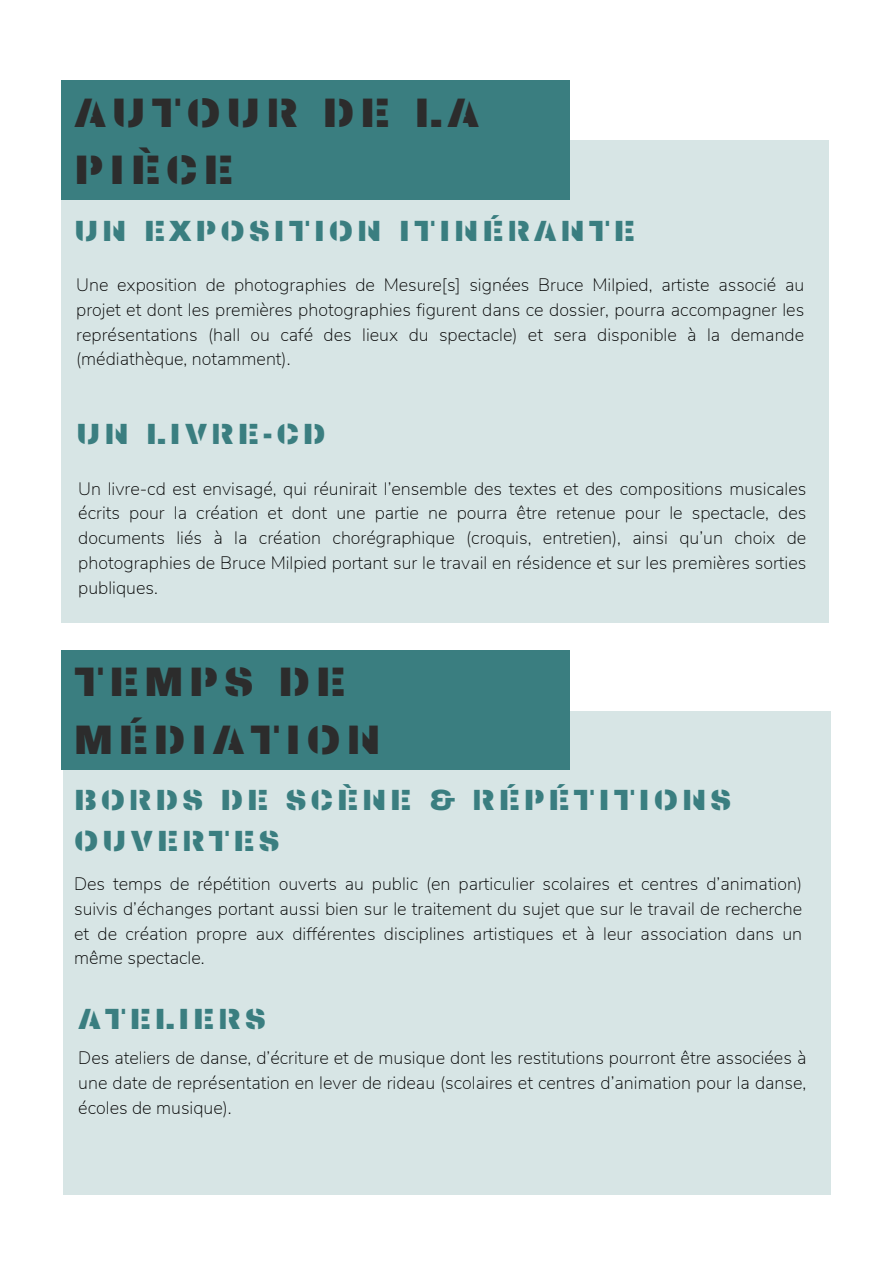
<style>
.page{position:relative;width:894px;height:1264px;background:#fff}
.page>*{position:absolute;margin:0;border:0;box-sizing:border-box;transform-origin:0 0}
.t1{font:41.25px/57.4px "Archicoco";letter-spacing:.13em;color:#2c2c2c}
.t2{font:29.25px/40.5px "Archicoco";letter-spacing:.13em;color:#3a7e80}
.t3{font:200 18px/24.8px "Nunito Sans";color:#000;text-align:justify}
</style>
<div class="page">
<div style="left:61px;top:140px;width:768px;height:483px;background:#d7e5e5"></div>
<div style="left:61px;top:80px;width:509px;height:120px;background:#3a7e80"></div>
<div style="left:63px;top:712px;width:767px;height:482px;background:#d7e5e5"></div>
<div style="left:61px;top:650px;width:509px;height:119px;background:#3a7e80"></div>
<p class="t1" style="left:74px;top:82px;width:406px">AUTOUR DE LA<br>PIÈCE</p>
<h2 class="t2" style="left:74px;top:209px;width:562px">UN EXPOSITION ITINÉRANTE</h2>
<h1 class="t3" style="left:76px;top:273px;width:729px">Une exposition de photographies de Mesure[s] signées Bruce Milpied, artiste associé au projet et dont les premières photographies figurent dans ce dossier, pourra accompagner les représentations (hall ou café des lieux du spectacle) et sera disponible à la demande (médiathèque, notamment).</h1>
<p class="t2" style="left:76px;top:412px;width:251px">UN LIVRE-CD</p>
<h2 class="t3" style="left:78px;top:476px;width:729px">Un livre-cd est envisagé, qui réunirait l’ensemble des textes et des compositions musicales écrits pour la création et dont une partie ne pourra être retenue pour le spectacle, des documents liés à la création chorégraphique (croquis, entretien), ainsi qu’un choix de photographies de Bruce Milpied portant sur le travail en résidence et sur les premières sorties publiques.</h2>
<p class="t1" style="left:74px;top:651px;width:308px">TEMPS DE<br>MÉDIATION</p>
<p class="t2" style="left:74px;top:778px;width:658px">BORDS DE SCÈNE &amp; RÉPÉTITIONS<br>OUVERTES</p>
<h1 class="t3" style="left:74px;top:871px;width:729px">Des temps de répétition ouverts au public (en particulier scolaires et centres d’animation) suivis d’échanges portant aussi bien sur le traitement du sujet que sur le travail de recherche et de création propre aux différentes disciplines artistiques et à leur association dans un même spectacle.</h1>
<p class="t2" style="left:78px;top:997px;width:189px">ATELIERS</p>
<p class="t3" style="left:78px;top:1045px;width:729px">Des ateliers de danse, d’écriture et de musique dont les restitutions pourront être associées à une date de représentation en lever de rideau (scolaires et centres d’animation pour la danse, écoles de musique).</p>
</div>
